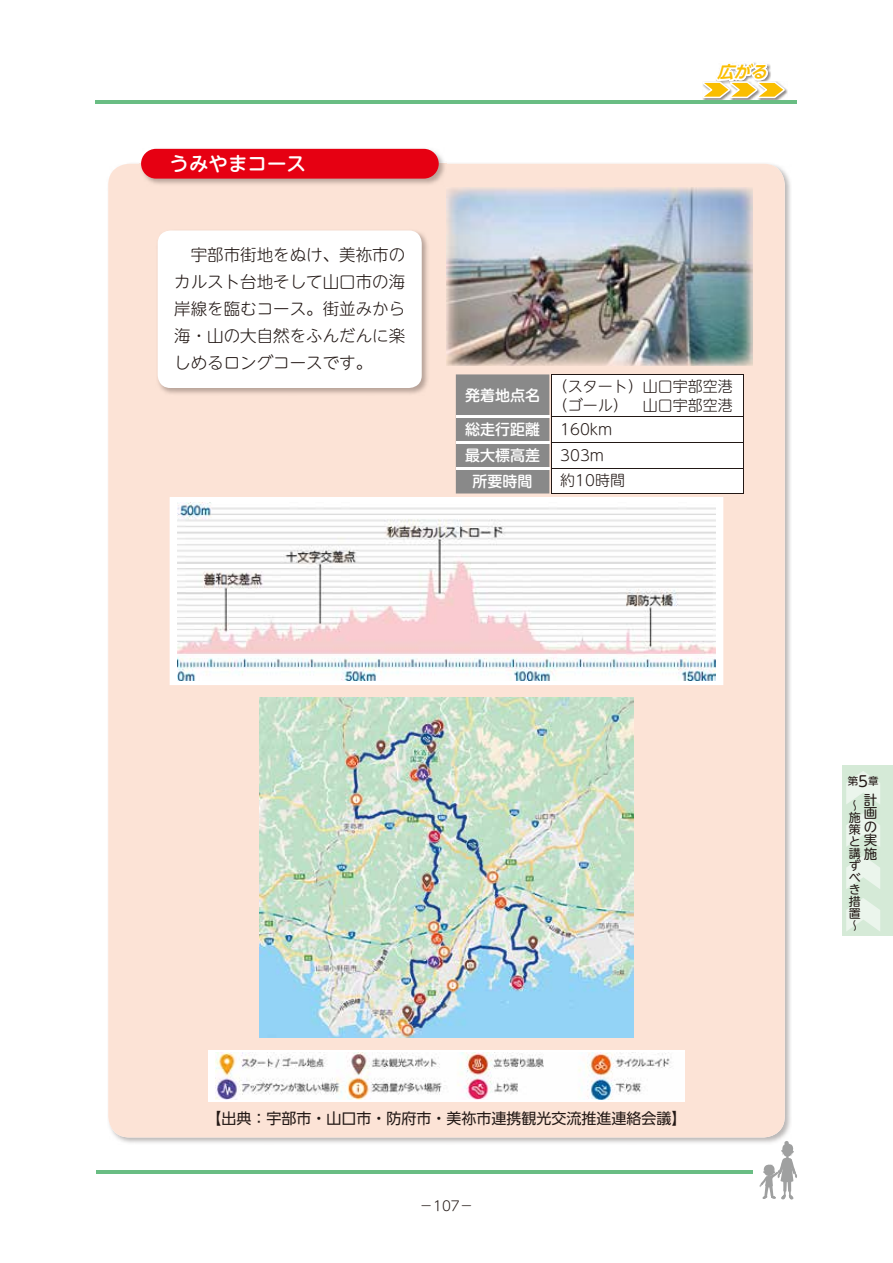
<style>
.page{position:relative;width:893px;height:1263px;background:#fff}
.page>*{position:absolute;margin:0;border:0;box-sizing:border-box;transform-origin:0 0}
.t1{font:500 19.5px "UD Shin M Go Pr 6";color:#fff}
.t2{font:300 16.5px/27px "UD Shin M Go Pr 6";color:#221815;text-align:justify}
.t3{font:italic 700 16.5px "UD Shin Go Pr 6 De";color:#fabe00}
.t4{font:300 15px/25.5px "UD Shin M Go Pr 6";color:#221815}
.t5{font:15px "UD Shin Go Pr 6";color:#221815}
.t6{font:500 15px/25.8px "UD Shin M Go Pr 6";color:#fff;text-align:center}
.t7{font:13.5px/13.5px "UD Shin M Go Pr 6";color:#221815;text-align:justify}
.t8{font:300 13.5px "UD Shin M Go Pr 6";color:#221815}
.t9{font:12px/12px "UD Shin M Go Pr 6";color:#221815}
.t10{font:10.5px "UD Shin M Go Pr 6";color:#221815}
.s1{font-size:15px}
</style>
<div class="page">
<img style="left:702px;top:88px;width:86px;height:13px">
<svg style="left:702px;top:62px;width:83px;height:36px"></svg>
<div style="left:108px;top:164px;width:677px;height:973px;background:#fce3d6;border-radius:21px"></div>
<img style="left:140px;top:148px;width:306px;height:36px">
<div style="left:141px;top:149px;width:298px;height:30px;background:#e60012;border-radius:15px"></div>
<img style="left:158px;top:231px;width:270px;height:163px">
<div style="left:158px;top:230px;width:264px;height:158px;background:#fff;border-radius:13px"></div>
<svg style="left:456px;top:374px;width:288px;height:119px;background:#d5d5d5"></svg>
<hr style="left:551px;top:493px;width:192px;height:1px;background:#221815">
<img style="left:259px;top:697px;width:375px;height:340px">
<img style="left:446px;top:187px;width:307px;height:179px">
<svg style="left:170px;top:497px;width:553px;height:188px;background:#f1eded"></svg>
<div style="left:208px;top:1050px;width:477px;height:51px;background:#fff"></div>
<img style="left:215px;top:1052px;width:456px;height:48px">
<hr style="left:96px;top:101px;width:701px;height:3px;background:#69bd83">
<hr style="left:96px;top:1170px;width:657px;height:3px;background:#69bd83">
<svg style="left:760px;top:1141px;width:37px;height:58px"></svg>
<div style="left:842px;top:765px;width:51px;height:170px;background:#d5ead7"></div>
<svg style="left:846px;top:771px;width:34px;height:33px"></svg>
<svg style="left:846px;top:813px;width:34px;height:33px"></svg>
<svg style="left:846px;top:856px;width:34px;height:33px"></svg>
<svg style="left:846px;top:898px;width:34px;height:33px"></svg>
<p class="t1" style="left:170px;top:147px;width:138px">うみやまコース</p>
<p class="t2" style="left:174px;top:240px;width:232px">　宇部市街地をぬけ、美祢市のカルスト台地そして山口市の海岸線を臨むコース。街並みから海・山の大自然をふんだんに楽しめるロングコースです。</p>
<p class="t3" style="left:717px;top:59px;width:58px">広がる</p>
<p class="t6" style="left:465px;top:381px;width:76px">発着地点名</p>
<p class="t6" style="left:465px;top:416px;width:76px">総走行距離最大標高差所要時間</p>
<p class="t4" style="left:553px;top:375px;width:181px;line-height:19.5px">（スタート）山口宇部空港（ゴール）　 山口宇部空港</p>
<p class="t4" style="left:560px;top:416px;width:66px">160km<br>303m約10時間</p>
<p class="t5" style="left:206px;top:1106px;width:482px">【出典：宇部市・山口市・防府市・美祢市連携観光交流推進連絡会議】</p>
<p class="t8" style="left:420px;top:1195px;width:55px">－107－</p>
<p class="t10" style="left:848px;top:773px;width:32px">第<span class="s1">5</span>章</p>
<p class="t9" style="left:849px;top:798px;width:14px">〜施策と講ずべき措置〜</p>
<p class="t7" style="left:864px;top:792px;width:15px">計画の実施</p>
</div>
